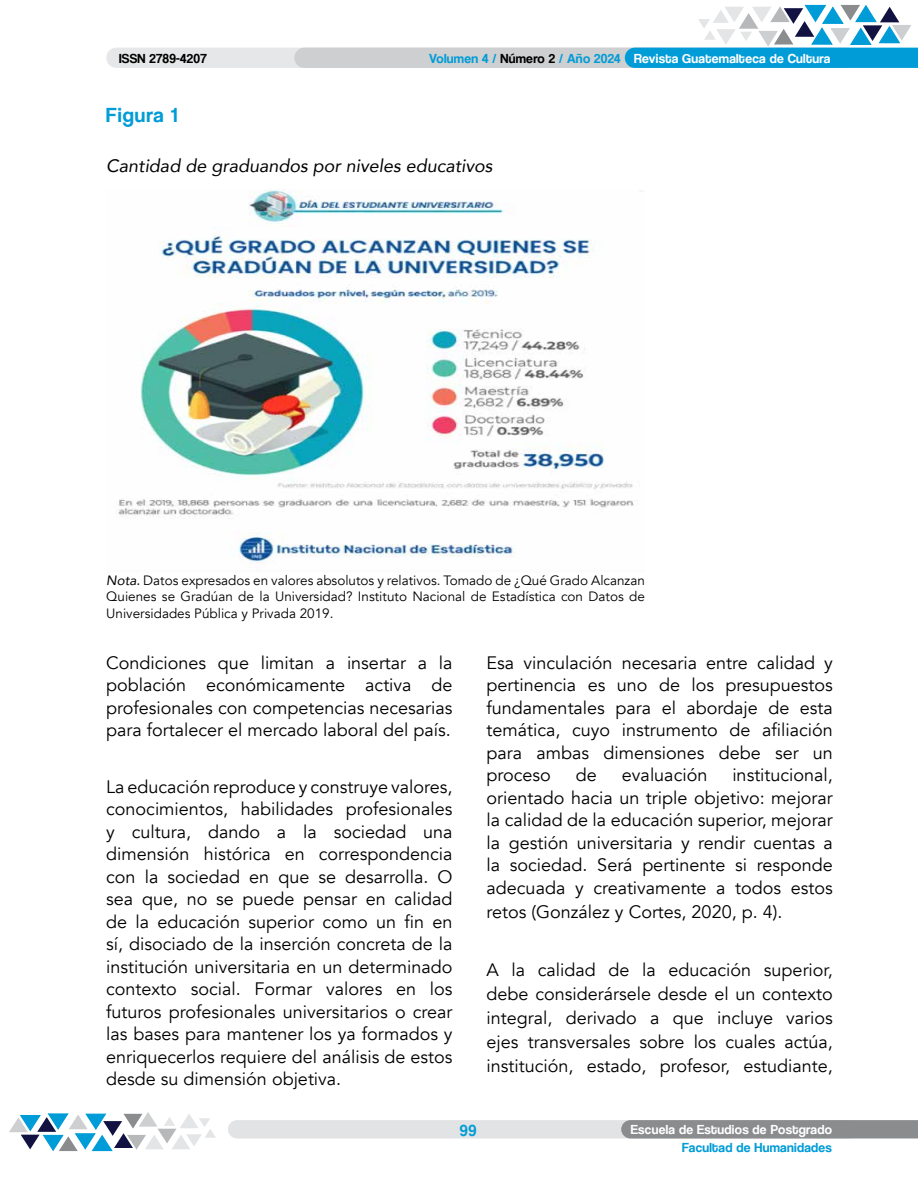
<style>
.page{position:relative;width:918px;height:1188px;background:#fff}
.page>*{position:absolute;margin:0;border:0;box-sizing:border-box;transform-origin:0 0}
.t1{font:21px "Coolvetica Rg";letter-spacing:.05em;color:#009cd7}
.t2{font:18px/22.5px "Avenir";color:#000;text-align:justify}
.t3{font:italic 18px "Avenir";color:#000}
.t4{font:16.5px "Coolvetica Rg";color:#009cd7}
.t5{font:13.5px/16.2px "Avenir";color:#000;text-align:justify}
.t6{font:13.5px "Coolvetica Rg";letter-spacing:.025em;color:#fff}
.t7{font:13.5px "Coolvetica Rg";letter-spacing:.025em;color:#009cd7}
.t8{font:13.5px "Coolvetica Rg";letter-spacing:.025em;color:#000}
.s1{color:#009cd7}
.s2{color:#000}
.s3{font-style:italic}
</style>
<div class="page">
<div style="left:228px;top:1120px;width:630px;height:19px;background:#e2e3e4;border-radius:9px"></div>
<div style="left:106px;top:48px;width:564px;height:20px;background:#e6e7e8;border-radius:10px"></div>
<div style="left:294px;top:48px;width:564px;height:20px;background:#cdcfd0;border-radius:10px"></div>
<svg style="left:621px;top:1120px;width:297px;height:19px;background:#8d8f91"></svg>
<svg style="left:625px;top:4px;width:293px;height:64px"></svg>
<svg style="left:9px;top:1112px;width:207px;height:40px"></svg>
<img style="left:118px;top:189px;width:519px;height:377px">
<p class="t8" style="left:119px;top:50px;width:89px">ISSN 2789-4207</p>
<p class="t6" style="left:429px;top:50px;width:403px"><span class="s1">Volumen 4 /</span> <span class="s2">Número 2</span> <span class="s1">/ Año 2024</span> Revista Guatemalteca de Cultura</p>
<p class="t1" style="left:106px;top:103px;width:72px">Figura 1</p>
<p class="t3" style="left:106px;top:155px;width:388px">Cantidad de graduandos por niveles educativos</p>
<p class="t5" style="left:106px;top:573px;width:540px"><span class="s3">Nota.</span> Datos expresados en valores absolutos y relativos. Tomado de ¿Qué Grado Alcanzan Quienes se Gradúan de la Universidad? Instituto Nacional de Estadística con Datos de Universidades Pública y Privada 2019.</p>
<p class="t2" style="left:487px;top:651px;width:348px">Esa vinculación necesaria entre calidad y pertinencia es uno de los presupuestos fundamentales para el abordaje de esta temática, cuyo instrumento de afiliación para ambas dimensiones debe ser un proceso</p>
<p class="t2" style="left:106px;top:651px;width:348px">Condiciones que limitan a insertar a la población económicamente activa de profesionales con competencias necesarias para fortalecer el mercado laboral del país.</p>
<p class="t2" style="left:106px;top:775px;width:348px">La educación reproduce y construye valores, conocimientos, habilidades profesionales y cultura, dando a la sociedad una dimensión histórica en correspondencia con la sociedad en que se desarrolla. O sea que, no se puede pensar en calidad de la educación superior como un fin en sí, disociado de la inserción concreta de la institución universitaria en un determinado contexto social. Formar valores en los futuros profesionales universitarios o crear las bases para mantener los ya formados y enriquecerlos requiere del análisis de estos desde su dimensión objetiva.</p>
<p class="t2" style="left:487px;top:764px;width:348px;text-indent:246px">institucional, orientado hacia un triple objetivo: mejorar la calidad de la educación superior, mejorar la gestión universitaria y rendir cuentas a la sociedad. Será pertinente si responde adecuada y creativamente a todos estos retos (González y Cortes, 2020, p. 4).</p>
<p class="t2" style="left:487px;top:958px;width:348px;line-height:24px">A la calidad de la educación superior, debe considerársele desde el un contexto integral, derivado a que incluye varios ejes transversales sobre los cuales actúa, institución, estado, profesor, estudiante,</p>
<p class="t2" style="left:576px;top:764px;width:23px">de</p>
<p class="t2" style="left:622px;top:764px;width:87px">evaluación</p>
<p class="t4" style="left:460px;top:1121px;width:18px">99</p>
<p class="t6" style="left:631px;top:1122px;width:203px">Escuela de Estudios de Postgrado</p>
<p class="t7" style="left:682px;top:1140px;width:151px">Facultad de Humanidades</p>
</div>
